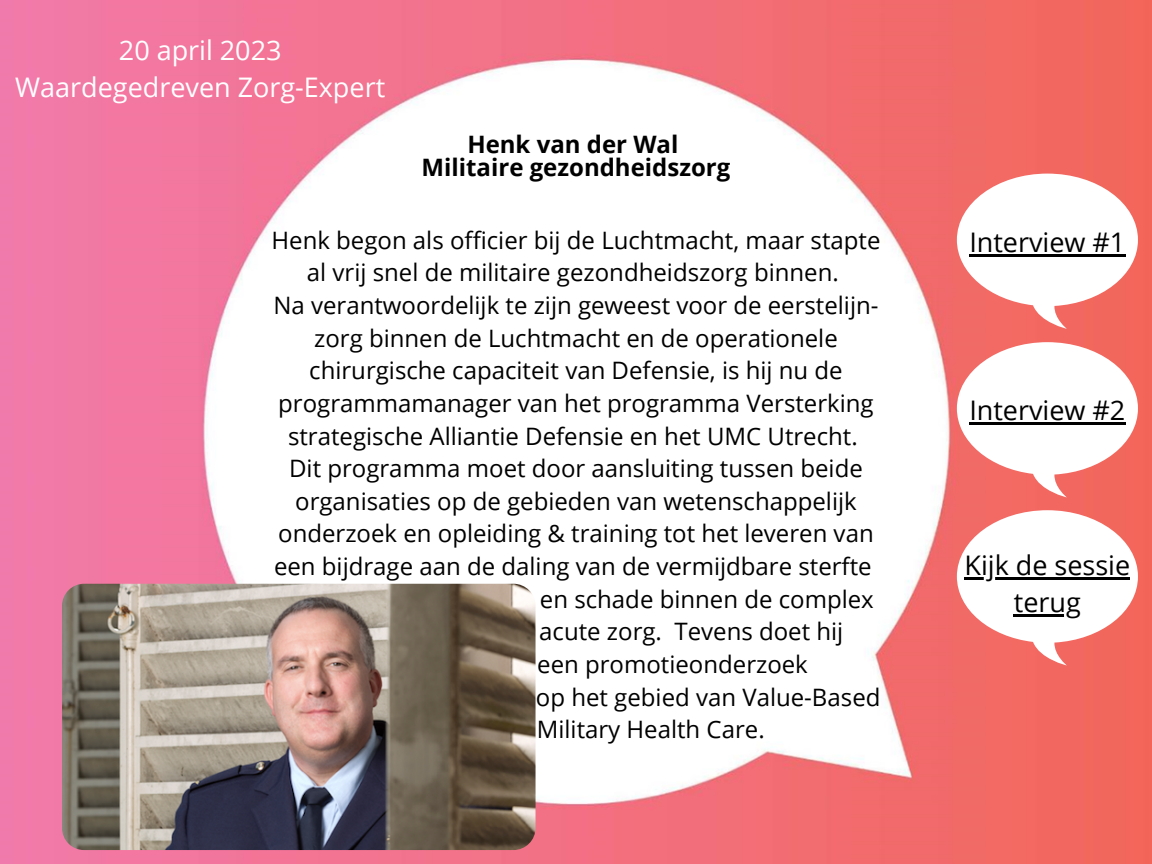
<style>
.page{position:relative;width:1152px;height:864px;background:#fff}
.page>*{position:absolute;margin:0;border:0;box-sizing:border-box;transform-origin:0 0}
.t1{font:27px/37.2px "Open Sans";color:#000;text-align:center}
.t2{font:27px "Open Sans";color:#fff}
.t3{font:24px/32.7px "Open Sans";color:#000;text-align:center}
.t4{font:700 24px "Open Sans";color:#000}
</style>
<div class="page">
<img style="left:0;top:0;width:1152px;height:864px">
<svg style="left:957px;top:174px;width:181px;height:155px"></svg>
<svg style="left:957px;top:342px;width:181px;height:155px"></svg>
<svg style="left:957px;top:510px;width:181px;height:155px"></svg>
<hr style="left:969px;top:254px;width:157px;height:2px;background:#000">
<hr style="left:969px;top:423px;width:157px;height:2px;background:#000">
<hr style="left:965px;top:577px;width:165px;height:2px;background:#000">
<hr style="left:1014px;top:614px;width:67px;height:2px;background:#000">
<img style="left:62px;top:584px;width:474px;height:266px;border-radius:22px">
<p class="t2" style="left:119px;top:31px;width:164px">20 april 2023</p>
<p class="t2" style="left:15px;top:68px;width:371px">Waardegedreven Zorg-Expert</p>
<p class="t4" style="left:467px;top:127px;width:213px">Henk van der Wal</p>
<p class="t4" style="left:422px;top:151px;width:310px">Militaire gezondheidszorg</p>
<p class="t3" style="left:272px;top:223px;width:610px">Henk begon als officier bij de Luchtmacht, maar stapte al vrij snel de militaire gezondheidszorg binnen.</p>
<p class="t3" style="left:273px;top:288px;width:607px">Na verantwoordelijk te zijn geweest voor de eerstelijn&shy;zorg binnen de Luchtmacht en de operationele chirurgische capaciteit van Defensie, is hij nu de programmamanager van het programma Versterking strategische Alliantie Defensie en het UMC Utrecht.</p>
<p class="t3" style="left:274px;top:451px;width:601px">Dit programma moet door aansluiting tussen beide organisaties op de gebieden van wetenschappelijk onderzoek en opleiding &amp; training tot het leveren van een bijdrage aan de daling van de vermijdbare sterfte</p>
<p class="t3" style="left:540px;top:582px;width:335px">en schade binnen de complex</p>
<p class="t3" style="left:539px;top:615px;width:305px">acute zorg. Tevens doet hij</p>
<p class="t3" style="left:537px;top:647px;width:272px">een promotieonderzoek</p>
<p class="t3" style="left:536px;top:680px;width:346px">op het gebied van Value-Based</p>
<p class="t3" style="left:537px;top:712px;width:229px">Military Health Care.</p>
<p class="t1" style="left:969px;top:223px;width:158px">Interview #1</p>
<p class="t1" style="left:969px;top:391px;width:158px">Interview #2</p>
<p class="t1" style="left:965px;top:546px;width:167px">Kijk de sessie terug</p>
</div>
